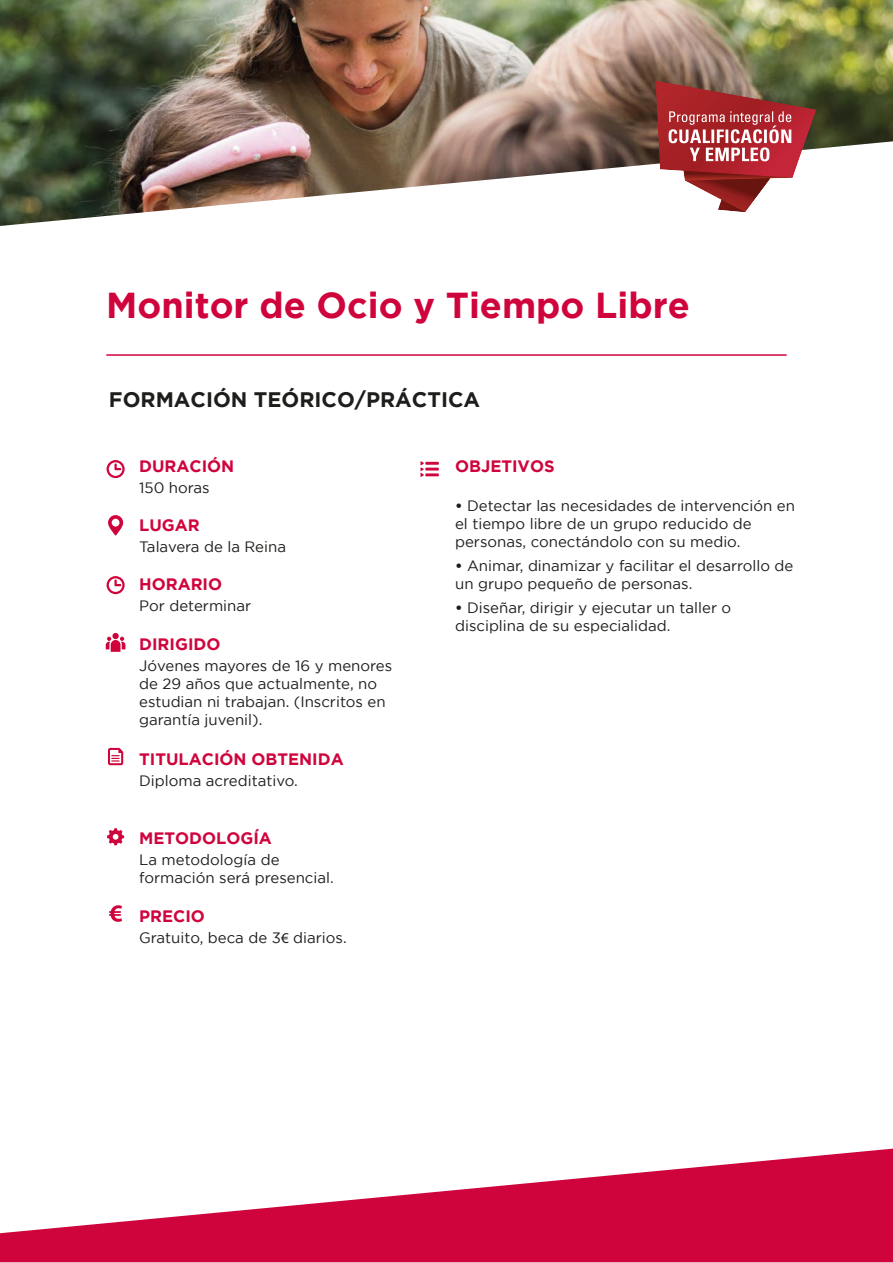
<style>
.page{position:relative;width:893px;height:1263px;background:#fff}
.page>*{position:absolute;margin:0;border:0;box-sizing:border-box;transform-origin:0 0}
.t1{font:700 36px "Gotham";color:#d0043c}
.t2{font:700 21px "Gotham";color:#1d1d1b}
.t3{font:700 16.5px "Gotham";color:#d0043c}
.t4{font:15px/18px "Gotham";color:#1d1d1b}
.s1{font-family:"Myriad Pro"}
.s2{font-weight:700}
</style>
<div class="page">
<svg style="left:107px;top:460px;width:18px;height:18px"></svg>
<svg style="left:107px;top:576px;width:18px;height:18px"></svg>
<img style="left:0;top:0;width:893px;height:226px">
<svg style="left:0;top:1148px;width:893px;height:114px;fill:#d0043c"></svg>
<hr style="left:106px;top:354px;width:681px;height:2px;background:#d0043c">
<svg style="left:655px;top:81px;width:161px;height:131px"></svg>
<div style="left:112px;top:633px;width:7px;height:6px;background:#d0043c;border-radius:50%"></div>
<svg style="left:106px;top:637px;width:19px;height:15px"></svg>
<svg style="left:108px;top:747px;width:16px;height:19px"></svg>
<svg style="left:420px;top:461px;width:19px;height:16px"></svg>
<svg style="left:109px;top:905px;width:13px;height:17px"></svg>
<svg style="left:107px;top:828px;width:17px;height:17px"></svg>
<svg style="left:108px;top:515px;width:15px;height:21px"></svg>
<h1 class="t1" style="left:106px;top:289px;width:585px">Monitor de Ocio y Tiempo Libre</h1>
<h2 class="t2" style="left:109px;top:390px;width:373px">FORMACIÓN TEÓRICO/PRÁCTICA</h2>
<p class="t3" style="left:139px;top:459px;width:97px">DURACIÓN</p>
<p class="t4" style="left:139px;top:479px;width:72px">150 horas</p>
<p class="t3" style="left:139px;top:518px;width:62px">LUGAR</p>
<p class="t4" style="left:139px;top:538px;width:148px">Talavera de la Reina</p>
<p class="t3" style="left:139px;top:576px;width:85px">HORARIO</p>
<p class="t4" style="left:139px;top:597px;width:114px">Por determinar</p>
<p class="t3" style="left:139px;top:637px;width:83px">DIRIGIDO</p>
<p class="t4" style="left:139px;top:657px;width:255px">Jóvenes mayores de 16 y menores de 29 años que actualmente, no estudian ni trabajan. (Inscritos en garantía juvenil).</p>
<p class="t3" style="left:139px;top:752px;width:206px">TITULACIÓN OBTENIDA</p>
<p class="t4" style="left:139px;top:772px;width:160px">Diploma acreditativo.</p>
<p class="t3" style="left:139px;top:830px;width:134px">METODOLOGÍA</p>
<p class="t4" style="left:139px;top:851px;width:196px">La metodología de formación será presencial.</p>
<p class="t3" style="left:139px;top:909px;width:67px">PRECIO</p>
<p class="t4" style="left:139px;top:929px;width:209px">Gratuito, beca de 3<span class="s1">€</span> diarios.</p>
<p class="t3" style="left:455px;top:459px;width:101px">OBJETIVOS</p>
<p class="t4" style="left:455px;top:497px;width:341px"><span class="s2">ï</span> Detectar las necesidades de intervención en el tiempo libre de un grupo reducido de personas, conectándolo con su medio.</p>
<p class="t4" style="left:455px;top:557px;width:340px"><span class="s2">ï</span> Animar, dinamizar y facilitar el desarrollo de un grupo pequeño de personas.</p>
<p class="t4" style="left:455px;top:599px;width:278px"><span class="s2">ï</span> Diseñar, dirigir y ejecutar un taller o disciplina de su especialidad.</p>
</div>
